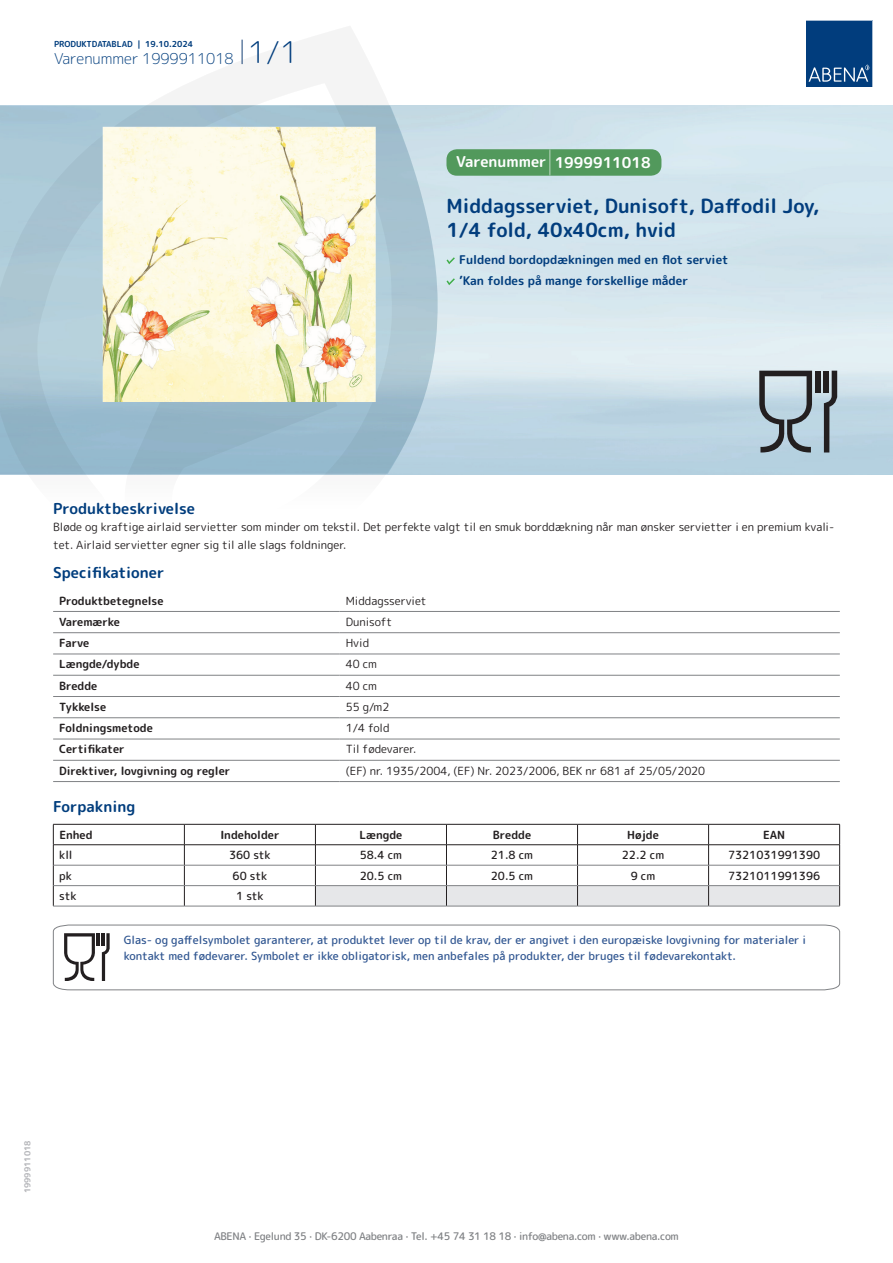
<style>
.page{position:relative;width:893px;height:1263px;background:#fff}
.page>*{position:absolute;margin:0;border:0;box-sizing:border-box;transform-origin:0 0}
.t1{font:700 19.5px/24px "Rounded Mplus 1 c";color:#013d7d}
.t2{font:700 15px "Rounded Mplus 1 c";color:#013d7d}
.t3{font:300 15px "Rounded Mplus 1 c";color:#013d7d}
.t4{font:700 15px "Rounded Mplus 1 c";color:#fff}
.t5{font:700 12px/21px "Rounded Mplus 1 c";color:#013d7d}
.t6{font:11.25px/18px "Rounded Mplus 1 c";color:#231f20}
.t7{font:500 11.25px/16.5px "Rounded Mplus 1 c";color:#305691}
.t8{font:700 11.25px "Rounded Mplus 1 c";color:#231f20}
.t9{font:500 11.25px "Rounded Mplus 1 c";color:#231f20}
.t10{font:500 10.5px "Rounded Mplus 1 c";letter-spacing:-.03em;color:#808285}
.t11{font:700 8.25px "Rounded Mplus 1 c";color:#013d7d}
.t12{font:700 8.25px "Rounded Mplus 1 c";color:#b2b3b7}
.s1{font-size:30px}
.s2{font-size:25.5px}
</style>
<div class="page">
<img style="left:439px;top:106px;width:454px;height:368px">
<svg style="left:0;top:26px;width:439px;height:449px"></svg>
<svg style="left:0;top:106px;width:438px;height:368px"></svg>
<svg style="left:242px;top:40px;width:1px;height:24px"></svg>
<svg style="left:806px;top:20px;width:67px;height:67px"></svg>
<img style="left:101px;top:127px;width:276px;height:275px">
<hr style="left:53px;top:611px;width:287px;height:1px;background:#808285">
<hr style="left:340px;top:611px;width:500px;height:1px;background:#808285">
<hr style="left:53px;top:632px;width:287px;height:1px;background:#808285">
<hr style="left:340px;top:632px;width:500px;height:1px;background:#808285">
<hr style="left:53px;top:654px;width:287px;height:1px;background:#808285">
<hr style="left:340px;top:654px;width:500px;height:1px;background:#808285">
<hr style="left:53px;top:675px;width:287px;height:1px;background:#808285">
<hr style="left:340px;top:675px;width:500px;height:1px;background:#808285">
<hr style="left:53px;top:696px;width:287px;height:1px;background:#808285">
<hr style="left:340px;top:696px;width:500px;height:1px;background:#808285">
<hr style="left:53px;top:717px;width:287px;height:1px;background:#808285">
<hr style="left:340px;top:717px;width:500px;height:1px;background:#808285">
<hr style="left:53px;top:739px;width:287px;height:1px;background:#808285">
<hr style="left:340px;top:739px;width:500px;height:1px;background:#808285">
<hr style="left:53px;top:760px;width:287px;height:1px;background:#808285">
<hr style="left:340px;top:760px;width:500px;height:1px;background:#808285">
<hr style="left:53px;top:781px;width:287px;height:1px;background:#808285">
<hr style="left:340px;top:781px;width:500px;height:1px;background:#808285">
<hr style="left:53px;top:824px;width:131px;height:1px;background:#231f20">
<hr style="left:184px;top:824px;width:131px;height:1px;background:#231f20">
<hr style="left:53px;top:844px;width:131px;height:1px;background:#231f20">
<hr style="left:184px;top:844px;width:131px;height:1px;background:#231f20">
<svg style="left:53px;top:824px;width:1px;height:82px"></svg>
<svg style="left:184px;top:824px;width:1px;height:82px"></svg>
<svg style="left:315px;top:824px;width:525px;height:82px"></svg>
<hr style="left:54px;top:865px;width:130px;height:1px;background:#808285">
<hr style="left:184px;top:865px;width:131px;height:1px;background:#808285">
<hr style="left:315px;top:865px;width:131px;height:1px;background:#808285">
<hr style="left:446px;top:865px;width:131px;height:1px;background:#808285">
<hr style="left:577px;top:865px;width:132px;height:1px;background:#808285">
<hr style="left:709px;top:865px;width:130px;height:1px;background:#808285">
<hr style="left:54px;top:885px;width:130px;height:1px;background:#808285">
<hr style="left:184px;top:885px;width:131px;height:1px;background:#808285">
<hr style="left:315px;top:885px;width:131px;height:1px;background:#808285">
<hr style="left:446px;top:885px;width:131px;height:1px;background:#808285">
<hr style="left:577px;top:885px;width:132px;height:1px;background:#808285">
<hr style="left:709px;top:885px;width:130px;height:1px;background:#808285">
<hr style="left:53px;top:906px;width:131px;height:1px;background:#808285">
<hr style="left:184px;top:906px;width:131px;height:1px;background:#808285">
<hr style="left:315px;top:906px;width:131px;height:1px;background:#808285">
<hr style="left:446px;top:906px;width:131px;height:1px;background:#808285">
<hr style="left:577px;top:906px;width:132px;height:1px;background:#808285">
<hr style="left:709px;top:906px;width:131px;height:1px;background:#808285">
<svg style="left:53px;top:925px;width:787px;height:65px"></svg>
<svg style="left:824px;top:371px;width:13px;height:81px"></svg>
<div style="left:815px;top:371px;width:5px;height:22px;background:#231f20"></div>
<div style="left:823px;top:371px;width:6px;height:22px;background:#231f20"></div>
<svg style="left:759px;top:371px;width:53px;height:81px"></svg>
<svg style="left:446px;top:257px;width:9px;height:7px"></svg>
<svg style="left:446px;top:278px;width:9px;height:7px"></svg>
<div style="left:446px;top:149px;width:215px;height:27px;background:#52995c;border-radius:10px"></div>
<p class="t11" style="left:54px;top:38px;width:141px">PRODUKTDATABLAD | 19.10.2024</p>
<h2 class="t3" style="left:54px;top:48px;width:246px">Varenummer 1999911018 <span class="s1">1/1</span></h2>
<h2 class="t4" style="left:456px;top:152px;width:196px">Varenummer <span class="s2">|</span> 1999911018</h2>
<h1 class="t1" style="left:446px;top:194px;width:374px">Middagsserviet, Dunisoft, Daffodil Joy,<br>1/4 fold, 40x40cm, hvid</h1>
<p class="t5" style="left:459px;top:249px;width:271px">Fuldend bordopdækningen med en flot serviet ’Kan foldes på mange forskellige måder</p>
<h2 class="t2" style="left:53px;top:498px;width:143px">Produktbeskrivelse</h2>
<p class="t6" style="left:53px;top:517px;width:783px">Bløde og kraftige airlaid servietter som minder om tekstil. Det perfekte valgt til en smuk borddækning når man ønsker servietter i en premium kvali&shy;tet. Airlaid servietter egner sig til alle slags foldninger.</p>
<h2 class="t2" style="left:53px;top:562px;width:113px">Specifikationer</h2>
<p class="t8" style="left:59px;top:592px;width:106px">Produktbetegnelse</p>
<p class="t6" style="left:346px;top:591px;width:82px">Middagsserviet</p>
<p class="t8" style="left:59px;top:614px;width:62px">Varemærke</p>
<p class="t6" style="left:346px;top:613px;width:48px">Dunisoft</p>
<p class="t8" style="left:59px;top:635px;width:32px">Farve</p>
<p class="t6" style="left:346px;top:634px;width:25px">Hvid</p>
<p class="t8" style="left:59px;top:656px;width:82px">Længde/dybde</p>
<p class="t6" style="left:346px;top:655px;width:33px">40 cm</p>
<p class="t8" style="left:59px;top:678px;width:40px">Bredde</p>
<p class="t6" style="left:346px;top:676px;width:33px">40 cm</p>
<p class="t8" style="left:59px;top:699px;width:49px">Tykkelse</p>
<p class="t6" style="left:346px;top:698px;width:45px">55 g/m2</p>
<p class="t8" style="left:59px;top:720px;width:95px">Foldningsmetode</p>
<p class="t6" style="left:346px;top:719px;width:45px">1/4 fold</p>
<p class="t8" style="left:59px;top:741px;width:67px">Certifikater</p>
<p class="t6" style="left:346px;top:740px;width:72px">Til fødevarer.</p>
<p class="t8" style="left:59px;top:763px;width:173px">Direktiver, lovgivning og regler</p>
<p class="t6" style="left:346px;top:762px;width:361px">(EF) nr. 1935/2004, (EF) Nr. 2023/2006, BEK nr 681 af 25/05/2020</p>
<h2 class="t2" style="left:53px;top:796px;width:84px">Forpakning</h2>
<p class="t8" style="left:59px;top:827px;width:35px">Enhed</p>
<p class="t8" style="left:220px;top:827px;width:61px">Indeholder</p>
<p class="t8" style="left:359px;top:827px;width:44px">Længde</p>
<p class="t8" style="left:493px;top:827px;width:40px">Bredde</p>
<p class="t8" style="left:627px;top:827px;width:33px">Højde</p>
<p class="t8" style="left:763px;top:827px;width:24px">EAN</p>
<p class="t9" style="left:59px;top:847px;width:15px">kll</p>
<p class="t9" style="left:229px;top:847px;width:43px">360 stk</p>
<p class="t9" style="left:360px;top:847px;width:44px">58.4 cm</p>
<p class="t9" style="left:491px;top:847px;width:44px">21.8 cm</p>
<p class="t9" style="left:622px;top:847px;width:44px">22.2 cm</p>
<p class="t9" style="left:728px;top:847px;width:94px">7321031991390</p>
<p class="t9" style="left:59px;top:867px;width:14px">pk</p>
<p class="t9" style="left:233px;top:867px;width:36px">60 stk</p>
<p class="t9" style="left:360px;top:867px;width:44px">20.5 cm</p>
<p class="t9" style="left:491px;top:867px;width:44px">20.5 cm</p>
<p class="t9" style="left:631px;top:867px;width:26px">9 cm</p>
<p class="t9" style="left:728px;top:867px;width:94px">7321011991396</p>
<p class="t9" style="left:59px;top:888px;width:19px">stk</p>
<p class="t9" style="left:236px;top:888px;width:29px">1 stk</p>
<p class="t7" style="left:124px;top:931px;width:684px">Glas- og gaffelsymbolet garanterer, at produktet lever op til de krav, der er angivet i den europæiske lovgivning for materialer i kontakt med fødevarer. Symbolet er ikke obligatorisk, men anbefales på produkter, der bruges til fødevarekontakt.</p>
<p class="t12" style="left:22px;top:1193px;width:54px;rotate:-90deg">1999911018</p>
<p class="t10" style="left:214px;top:1229px;width:466px">ABENA · Egelund 35 · DK-6200 Aabenraa · Tel. +45 74 31 18 18 · info@abena.com · www.abena.com</p>
</div>
